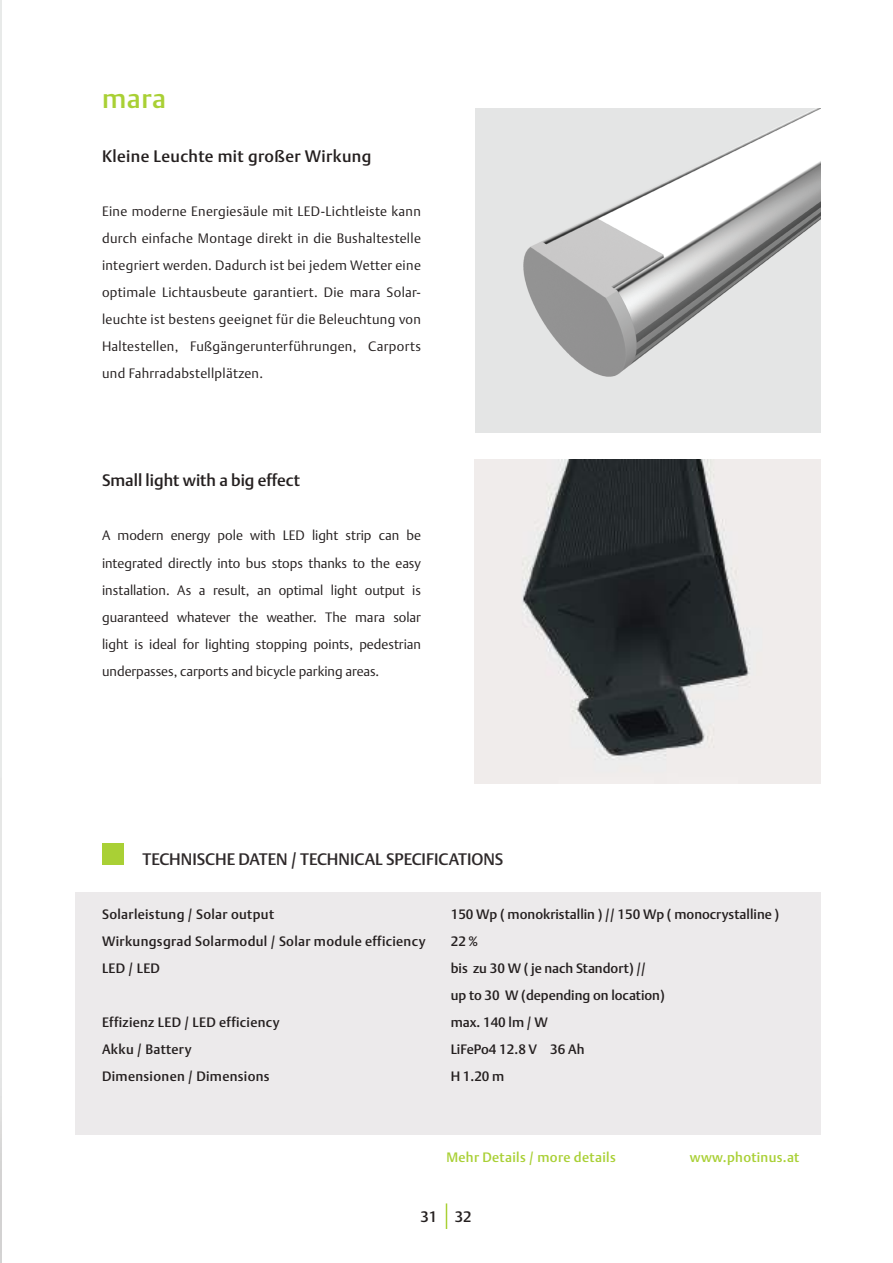
<style>
.page{position:relative;width:893px;height:1263px;background:#fff}
.page>*{position:absolute;margin:0;border:0;box-sizing:border-box;transform-origin:0 0}
.t1{font:500 27px "DTL Argo T";color:#a9d035}
.t2{font:500 16.5px "DTL Argo T";letter-spacing:.015em;color:#241f1f}
.t3{font:500 16.5px "DTL Argo T";color:#2e292a}
.t4{font:500 15px "DTL Argo T";color:#241f1f}
.t5{font:300 13.5px/27px "DTL Argo ST";letter-spacing:.005em;color:#241f1f;text-align:justify}
.t6{font:500 13.5px/27px "DTL Argo T";color:#241f1f}
.t7{font:500 13.5px/27px "DTL Argo T";letter-spacing:.02em;color:#241f1f}
.t8{font:500 13.5px "DTL Argo T";letter-spacing:.025em;color:#a9d035}
</style>
<div class="page">
<img style="left:0;top:0;width:1px;height:1263px">
<div style="left:75px;top:892px;width:746px;height:242px;background:#eceaeb"></div>
<div style="left:102px;top:843px;width:22px;height:22px;background:#a9d035"></div>
<img style="left:475px;top:108px;width:346px;height:324px">
<img style="left:475px;top:459px;width:346px;height:324px">
<svg style="left:446px;top:1203px;width:1px;height:26px"></svg>
<h1 class="t1" style="left:102px;top:83px;width:66px">mara</h1>
<p class="t2" style="left:102px;top:147px;width:271px">Kleine Leuchte mit großer Wirkung</p>
<p class="t5" style="left:102px;top:198px;width:320px">Eine moderne Energiesäule mit LED-Lichtleiste kann durch einfache Montage direkt in die Bushaltestelle integriert werden. Dadurch ist bei jedem Wetter eine optimale Lichtausbeute garantiert. Die mara Solar&shy;leuchte ist bestens geeignet für die Beleuchtung von Haltestellen, Fußgängerunterführungen, Carports und Fahrradabstellplätzen.</p>
<p class="t2" style="left:102px;top:471px;width:200px">Small light with a big effect</p>
<p class="t5" style="left:102px;top:522px;width:320px">A modern energy pole with LED light strip can be integrated directly into bus stops thanks to the easy installation. As a result, an optimal light output is guaranteed whatever the weather. The mara solar light is ideal for lighting stopping points, pedestrian underpasses, carports and bicycle parking areas.</p>
<p class="t3" style="left:142px;top:849px;width:362px">TECHNISCHE DATEN / TECHNICAL SPECIFICATIONS</p>
<p class="t6" style="left:451px;top:900px;width:330px">150 Wp ( monokristallin ) // 150 Wp ( monocrystalline )<br>22 %<br>bis zu 30 W ( je nach Standort) //<br>up to 30 W (depending on location)<br>max. 140 lm / W<br>LiFePo4 12.8 V − 36 Ah<br>H 1.20 m</p>
<p class="t7" style="left:102px;top:900px;width:325px">Solarleistung / Solar output<br>Wirkungsgrad Solarmodul / Solar module efficiency<br>LED / LED</p>
<p class="t7" style="left:102px;top:1008px;width:179px">Effizienz LED / LED efficiency<br>Akku / Battery<br>Dimensionen / Dimensions</p>
<p class="t8" style="left:446px;top:1149px;width:171px">Mehr Details / more details</p>
<p class="t8" style="left:690px;top:1149px;width:111px">www.photinus.at</p>
<p class="t4" style="left:421px;top:1207px;width:53px">31 32</p>
</div>
